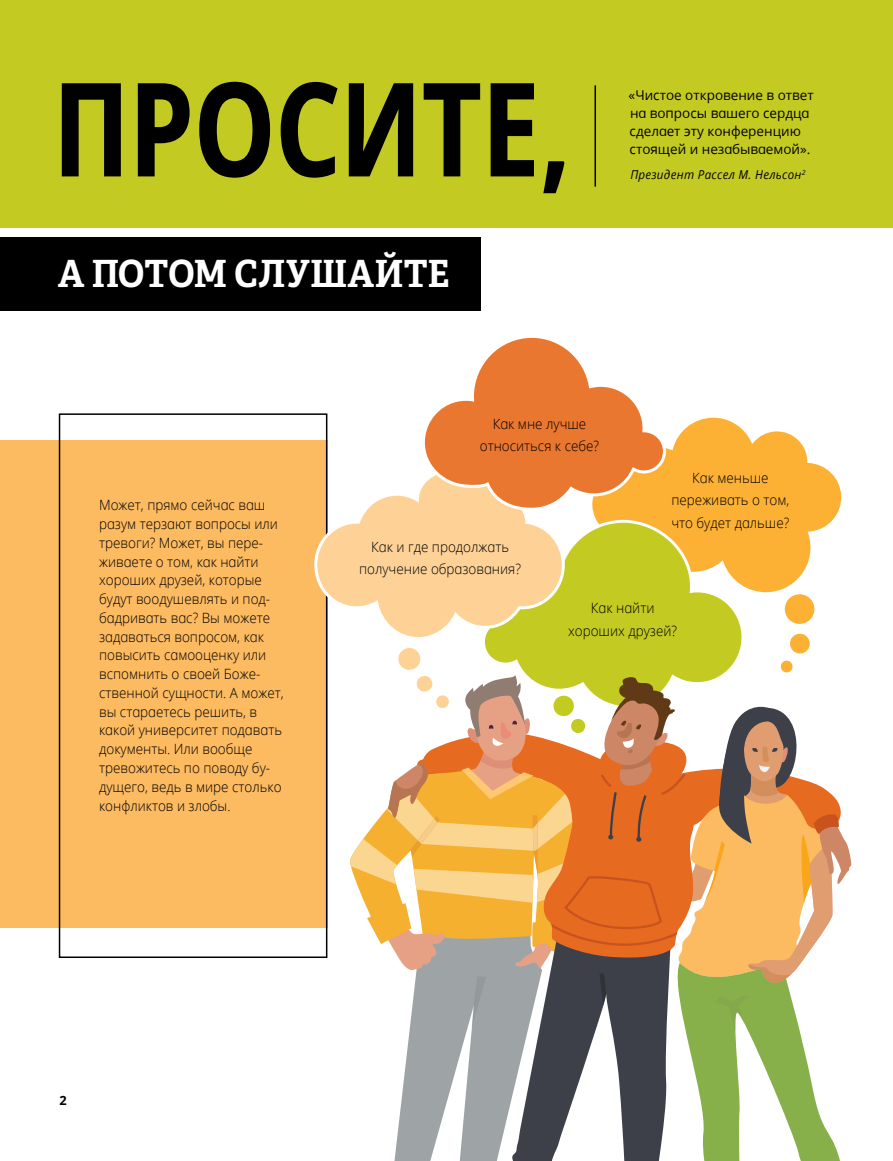
<style>
.page{position:relative;width:893px;height:1161px;background:#fff}
.page>*{position:absolute;margin:0;border:0;box-sizing:border-box;transform-origin:0 0}
.Art__Subhead_LANG{font:700 130.5px "Dots Solid Condlds Lat";letter-spacing:-.01em;color:#000;scale:.88 1}
.Art__Subhead_LANG-2{font:700 37.5px "Helam Slablds Lat";letter-spacing:.005em;color:#fff;scale:.92 1}
.Art__Para_Subhead_Fi{font:300 14.1px/18.8px "Dots Solidlds Lat";color:#000;scale:.95 1}
.No-Marker_List_para{font:300 14.1px/22.5px "Dots Solidlds Lat";color:#000;text-align:center;scale:.95 1}
.Sidebar_First_Para_E{font:13.5px/17.7px "Dots Solidlds Lat";color:#000}
.t1{font:700 12.75px "Dots Solidlds Lat";color:#000}
.Side_QT_Citation{font:italic 12.3px "Dots Solidlds Lat";letter-spacing:.025em;color:#000;scale:.95 1}
</style>
<div class="page">
<svg style="left:593px;top:417px;width:249px;height:169px"></svg>
<svg style="left:566px;top:517px;width:178px;height:69px"></svg>
<div style="left:0;top:0;width:893px;height:227px;background:#c3cb22"></div>
<div style="left:0;top:441px;width:327px;height:487px;background:#fcba61"></div>
<div style="left:59px;top:413px;width:268px;height:545px;border:2px solid #000"></div>
<svg style="left:314px;top:465px;width:252px;height:176px"></svg>
<svg style="left:420px;top:337px;width:247px;height:175px"></svg>
<svg style="left:348px;top:586px;width:504px;height:575px"></svg>
<div style="left:0;top:237px;width:480px;height:74px;background:#000"></div>
<hr style="left:594px;top:85px;width:2px;height:102px;background:#000">
<p class="Art__Subhead_LANG" style="left:52px;top:30px;width:590px">ПРОСИТЕ,</p>
<p class="Art__Subhead_LANG-2" style="left:58px;top:243px;width:427px">А ПОТОМ СЛУШАЙТЕ</p>
<p class="Sidebar_First_Para_E" style="left:629px;top:87px;width:187px">«Чистое откровение в ответ на вопросы вашего сердца сделает эту конференцию стоящей и незабываемой».</p>
<p class="Side_QT_Citation" style="left:630px;top:166px;width:186px">Президент Рассел М. Нельсон<sup>2</sup></p>
<p class="No-Marker_List_para" style="left:480px;top:412px;width:127px">Как мне лучше относиться к себе?</p>
<p class="Art__Para_Subhead_Fi" style="left:99px;top:496px;width:196px">Может, прямо сейчас ваш разум терзают вопросы или тревоги? Может, вы пере&shy;живаете о том, как найти хороших друзей, которые будут воодушевлять и под&shy;бадривать вас? Вы можете задаваться вопросом, как повысить самооценку или вспомнить о своей Боже&shy;ственной сущности. А может, вы стараетесь решить, в какой университет подавать документы. Или вообще тревожитесь по поводу бу&shy;дущего, ведь в мире столько конфликтов и злобы.</p>
<p class="No-Marker_List_para" style="left:359px;top:535px;width:172px">Как и где продолжать получение образования?</p>
<p class="No-Marker_List_para" style="left:671px;top:466px;width:126px">Как меньше переживать о том, что будет дальше?</p>
<p class="No-Marker_List_para" style="left:568px;top:597px;width:116px">Как найти хороших друзей?</p>
<p class="t1" style="left:60px;top:1091px;width:9px">2</p>
</div>
